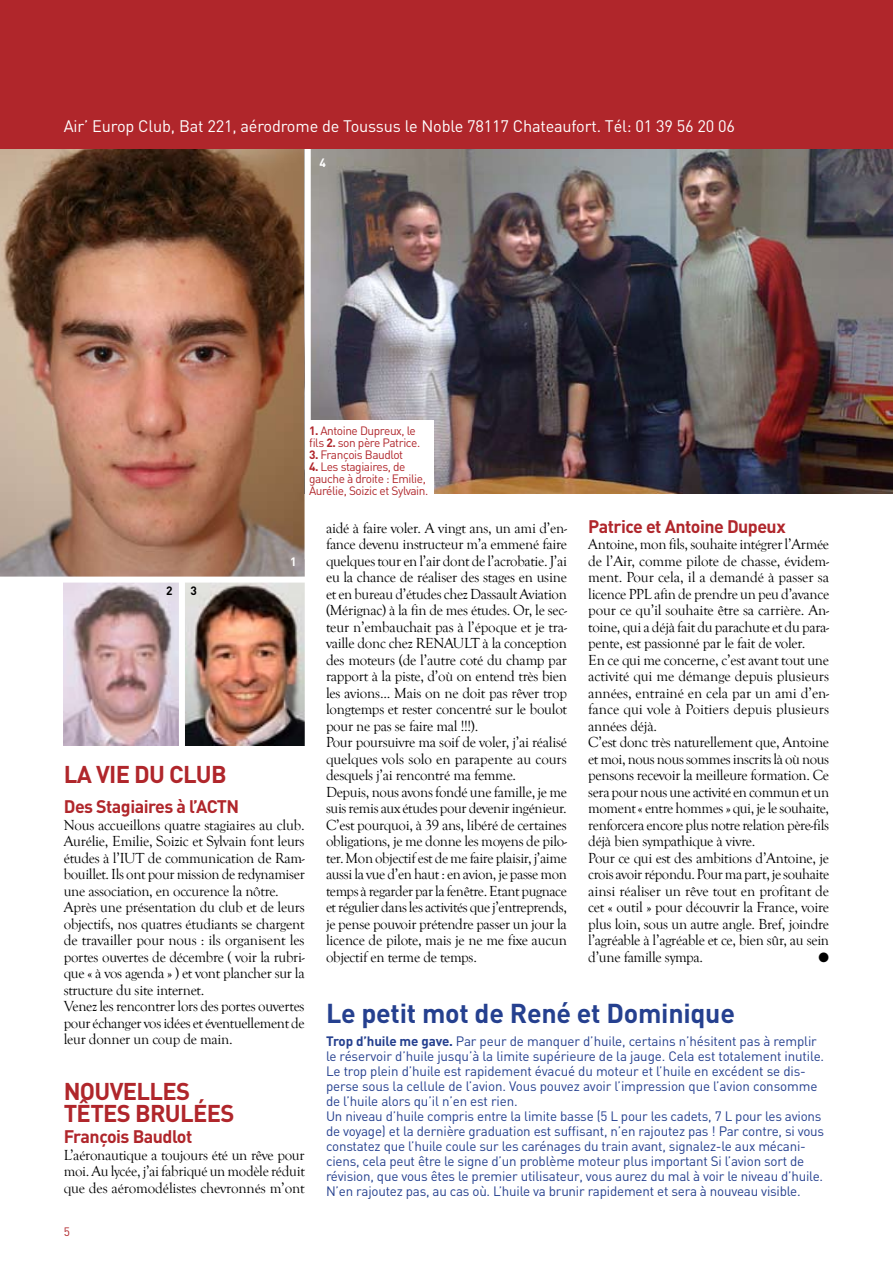
<style>
.page{position:relative;width:893px;height:1263px;background:#fff}
.page>*{position:absolute;margin:0;border:0;box-sizing:border-box;transform-origin:0 0}
.t1{font:700 27px "DIN";letter-spacing:-.01em;color:#25408f}
.t2{font:700 24px/22.5px "DIN";letter-spacing:-.03em;color:#b0262b}
.t3{font:700 18px "DIN";letter-spacing:-.03em;color:#b0262b}
.t4{font:16.5px "DIN";letter-spacing:-.01em;color:#fff}
.t5{font:15px/16.5px "Goudy Old Style T";letter-spacing:-.02em;color:#000}
.t6{font:13.5px/15px "DIN";letter-spacing:-.015em;color:#25408f}
.t7{font:13.5px "Zapf Dingbats ITC";color:#000}
.t8{font:12px/12px "DIN";letter-spacing:-.035em;color:#b0262b}
.t9{font:700 12px "DIN";color:#fff}
.t10{font:700 12px "DIN";color:#000}
.s1{font-weight:700}
</style>
<div class="page">
<img style="left:0;top:149px;width:305px;height:428px">
<img style="left:185px;top:583px;width:120px;height:163px">
<img style="left:64px;top:583px;width:115px;height:162px">
<img style="left:311px;top:149px;width:582px;height:344px">
<div style="left:0;top:0;width:893px;height:149px;background:#b0262b"></div>
<div style="left:305px;top:420px;width:129px;height:79px;background:#fff"></div>
<p class="t4" style="left:64px;top:116px;width:673px">Air’ Europ Club, Bat 221, aérodrome de Toussus le N oble 78117 Chateaufort. Tél: 01 39 56 20 06</p>
<p class="t9" style="left:319px;top:155px;width:8px">4</p>
<p class="t8" style="left:309px;top:424px;width:113px"><span class="s1">1.</span> Antoine Dupreux, le fils <span class="s1">2.</span> son père Patrice.</p>
<p class="t8" style="left:309px;top:448px;width:96px"><span class="s1">3.</span> François Baudlot</p>
<p class="t8" style="left:309px;top:460px;width:121px"><span class="s1">4.</span> Les stagiaires, de gauche à droite : Emilie,<br>Aurélie, Soizic et Sylvain.</p>
<p class="t10" style="left:166px;top:583px;width:8px">2</p>
<p class="t10" style="left:191px;top:583px;width:8px">3</p>
<p class="t9" style="left:290px;top:553px;width:8px">1</p>
<h2 class="t2" style="left:64px;top:762px;width:164px">La vie du Club</h2>
<p class="t3" style="left:64px;top:795px;width:154px">Des Stagiaires à l’ACTN</p>
<p class="t5" style="left:64px;top:817px;width:243px">Nous accueillons quatre stagiaires au club.<br>Aurélie, Emilie, Soizic et Sylvain font leurs études à l’IUT de communication de Ram&shy;bouillet. Ils ont pour mission de redynamiser une association, en occurence la nôtre.<br>Après une présentation du club et de leurs objectifs, nos quatres étudiants se chargent de travailler pour nous : ils organisent les portes ouvertes de décembre ( voir la rubri&shy;que « à vos agenda » ) et vont plancher sur la structure du site internet.<br>Venez les rencontrer lors des portes ouvertes pour échanger vos idées et éventuellement de leur donner un coup de main.</p>
<h2 class="t2" style="left:64px;top:1079px;width:172px">Nouvelles têtes brulées</h2>
<p class="t3" style="left:64px;top:1125px;width:130px">François Baudlot</p>
<p class="t5" style="left:64px;top:1147px;width:243px;text-align:justify">L’aéronautique a toujours été un rêve pour moi. Au lycée, j’ai fabriqué un modèle réduit que des aéromodélistes chevronnés m’ont</p>
<p class="t8" style="left:64px;top:1225px;width:8px">5</p>
<p class="t5" style="left:326px;top:520px;width:242px">aidé à faire voler. A vingt ans, un ami d’en&shy;fance devenu instructeur m’a emmené faire quelques tour en l’air dont de l’acrobatie. J’ai eu la chance de réaliser des stages en usine et en bureau d’études chez Dassault Aviation (Mérignac) à la fin de mes études. Or, le sec&shy;teur n’embauchait pas à l’époque et je tra&shy;vaille donc chez RENAULT à la conception des moteurs (de l’autre coté du champ par rapport à la piste, d’où on entend très bien les avions... Mais on ne doit pas rêver trop longtemps et rester concentré sur le boulot pour ne pas se faire mal !!!).<br>Pour poursuivre ma soif de voler, j’ai réalisé quelques vols solo en parapente au cours desquels j’ai rencontré ma femme.<br>Depuis, nous avons fondé une famille, je me suis remis aux études pour devenir ingénieur.<br>C’est pourquoi, à 39 ans, libéré de certaines obligations, je me donne les moyens de pilo&shy;ter. Mon objectif est de me faire plaisir, j’aime aussi la vue d’en haut : en avion, je passe mon temps à regarder par la fenêtre. Etant pugnace et régulier dans les activités que j’entreprends, je pense pouvoir prétendre passer un jour la licence de pilote, mais je ne me fixe aucun objectif en terme de temps.</p>
<p class="t3" style="left:588px;top:514px;width:199px">Patrice et Antoine Dupeux</p>
<p class="t5" style="left:588px;top:536px;width:243px">Antoine, mon fils, souhaite intégrer l’Armée de l’Air, comme pilote de chasse, évidem&shy;ment. Pour cela, il a demandé à passer sa licence PPL afin de prendre un peu d’avance pour ce qu’il souhaite être sa carrière. An&shy;toine, qui a déjà fait du parachute et du para&shy;pente, est passionné par le fait de voler.<br>En ce qui me concerne, c’est avant tout une activité qui me démange depuis plusieurs années, entrainé en cela par un ami d’en&shy;fance qui vole à Poitiers depuis plusieurs années déjà.<br>C’est donc très naturellement que, Antoine et moi, nous nous sommes inscrits là où nous pensons recevoir la meilleure formation. Ce sera pour nous une activité en commun et un moment « entre hommes » qui, je le souhaite, renforcera encore plus notre relation père-fils déjà bien sympathique à vivre.<br>Pour ce qui est des ambitions d’Antoine, je crois avoir répondu. Pour ma part, je souhaite ainsi réaliser un rêve tout en profitant de cet « outil » pour découvrir la France, voire plus loin, sous un autre angle. Bref, joindre l’agréable à l’agréable et ce, bien sûr, au sein d’une famille sympa.</p>
<p class="t7" style="left:819px;top:951px;width:12px">●</p>
<h1 class="t1" style="left:326px;top:995px;width:410px">Le petit mot de René et Dominique</h1>
<p class="t6" style="left:326px;top:1034px;width:500px"><span class="s1">Trop d’huile me gave.</span> Par peur de manquer d’huile, certains n’hésitent pas à remplir le réservoir d’huile jusqu’à la limite supérieure de la jauge. Cela est totalement inutile.<br>Le trop plein d’huile est rapidement évacué du moteur et l’huile en excédent se dis&shy;perse sous la cellule de l’avion. Vous pouvez avoir l’impression que l’avion consomme de l’huile alors qu’il n’en est rien.<br>U n niveau d’huile compris entre la limite basse (5 L pour les cadets, 7 L pour les avions de voyage) et la dernière graduation est suffisant, n’en rajoutez pas ! Par contre, si vous constatez que l’huile coule sur les carénages du train avant, signalez-le aux mécani&shy;ciens, cela peut être le signe d’un problème moteur plus important Si l’avion sort de révision, que vous êtes le premier utilisateur, vous aurez du mal à voir le niveau d’huile.<br>N ’en rajoutez pas, au cas où. L’huile va brunir rapidement et sera à nouveau visible.</p>
</div>
